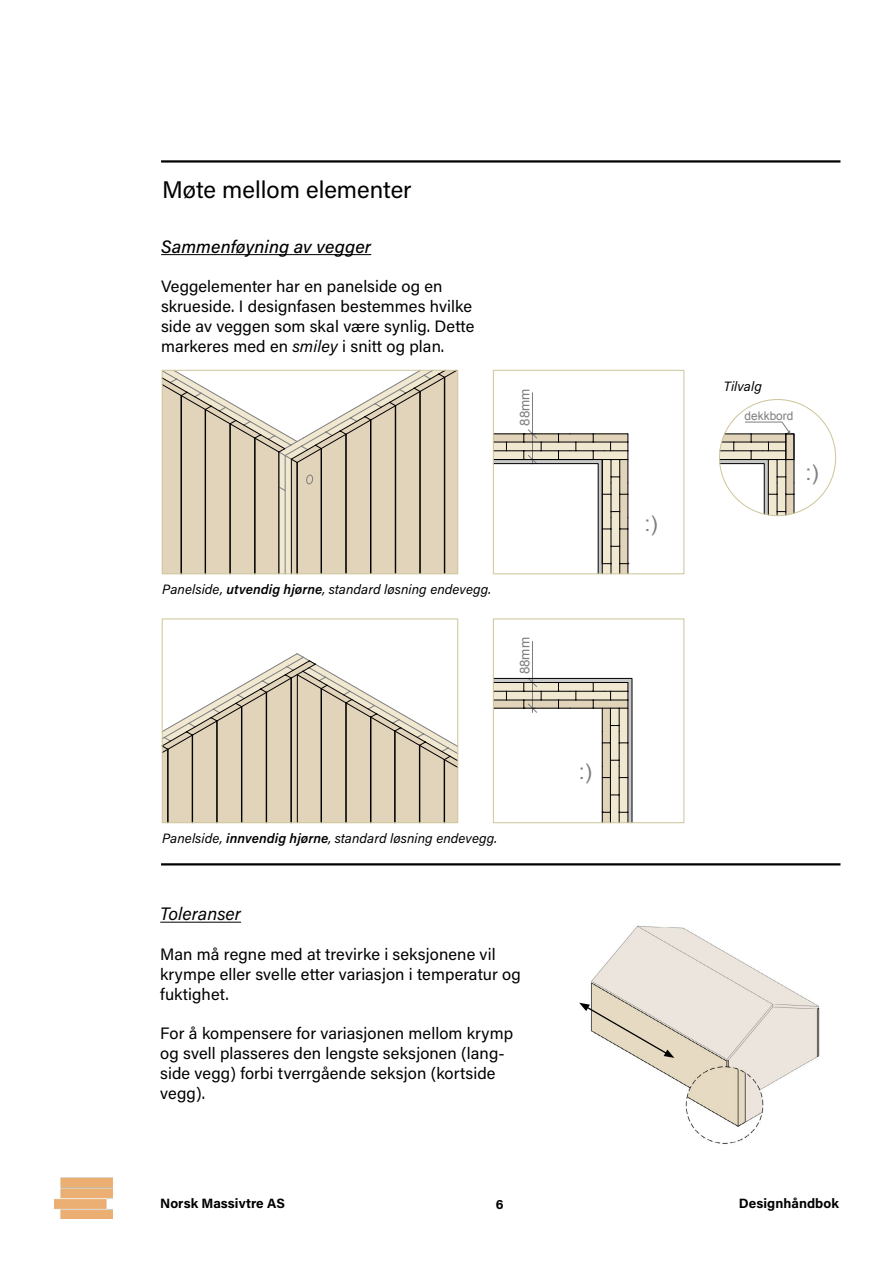
<style>
.page{position:relative;width:893px;height:1263px;background:#fff}
.page>*{position:absolute;margin:0;border:0;box-sizing:border-box;transform-origin:0 0}
.t1{font:24px "Acumin Pro";color:#000}
.t2{font:21.6px "Arial";color:#7e7e7e}
.t3{font:italic 500 18px "Acumin Pro";letter-spacing:.005em;color:#000}
.t4{font:italic 18px "Acumin Pro";letter-spacing:.005em;color:#000}
.t5{font:16.5px/19.8px "Acumin Pro";letter-spacing:.005em;color:#000}
.t6{font:italic 13.5px "Acumin Pro";letter-spacing:.005em;color:#000}
.t7{font:700 13.5px "Acumin Pro";letter-spacing:.005em;color:#000}
.t8{font:13.35px "Arial";color:#7e7e7e}
.t9{font:11.85px "Arial";color:#7e7e7e}
.s1{font-style:italic}
.s2{font-weight:600}
</style>
<div class="page">
<hr style="left:532px;top:641px;width:1px;height:71px;background:#7e7e7e">
<hr style="left:532px;top:393px;width:1px;height:71px;background:#7e7e7e">
<svg style="left:164px;top:653px;width:292px;height:168px"></svg>
<svg style="left:495px;top:429px;width:134px;height:143px"></svg>
<svg style="left:495px;top:678px;width:137px;height:143px"></svg>
<svg style="left:164px;top:372px;width:292px;height:200px;background:#d7cdb9"></svg>
<div style="left:493px;top:370px;width:191px;height:204px;border:1px solid #cdc599"></div>
<div style="left:162px;top:370px;width:296px;height:204px;border:1px solid #cdc599"></div>
<div style="left:162px;top:618px;width:296px;height:205px;border:1px solid #cdc599"></div>
<div style="left:493px;top:618px;width:191px;height:205px;border:1px solid #cdc599"></div>
<svg style="left:719px;top:399px;width:117px;height:117px"></svg>
<img style="left:591px;top:925px;width:229px;height:219px">
<img style="left:54px;top:1178px;width:59px;height:41px">
<hr style="left:161px;top:254px;width:210px;height:1px;background:#000">
<hr style="left:161px;top:160px;width:679px;height:3px;background:#000">
<hr style="left:161px;top:863px;width:679px;height:2px;background:#000">
<hr style="left:160px;top:922px;width:81px;height:1px;background:#000">
<svg style="left:579px;top:1003px;width:95px;height:55px"></svg>
<h1 class="t1" style="left:162px;top:173px;width:251px">Møte mellom elementer</h1>
<p class="t3" style="left:161px;top:234px;width:212px">Sammenføyning av vegger</p>
<p class="t5" style="left:161px;top:276px;width:315px">Veggelementer har en panelside og en skrueside. I designfasen bestemmes hvilke side av veggen som skal være synlig. Dette markeres med en <span class="s1">smiley</span> i snitt og plan.</p>
<p class="t8" style="left:516px;top:426px;width:39px;rotate:-90deg">88mm</p>
<p class="t6" style="left:162px;top:580px;width:330px">Panelside, <span class="s2">utvendig hjørne</span>, standard løsning endevegg.</p>
<p class="t8" style="left:516px;top:674px;width:39px;rotate:-90deg">88mm</p>
<p class="t6" style="left:162px;top:829px;width:337px">Panelside, <span class="s2">innvendig hjørne</span>, standard løsning endevegg.</p>
<p class="t4" style="left:160px;top:901px;width:82px">Toleranser</p>
<p class="t5" style="left:160px;top:944px;width:362px">Man må regne med at trevirke i seksjonene vil krympe eller svelle etter variasjon i temperatur og fuktighet.</p>
<p class="t5" style="left:160px;top:1023px;width:354px">For å kompensere for variasjonen mellom krymp og svell plasseres den lengste seksjonen (lang&shy;side vegg) forbi tverrgående seksjon (kortside vegg).</p>
<h2 class="t2" style="left:579px;top:757px;width:15px">:)</h2>
<h2 class="t2" style="left:644px;top:509px;width:15px">:)</h2>
<p class="t6" style="left:724px;top:376px;width:40px">Tilvalg</p>
<p class="t9" style="left:745px;top:408px;width:50px">dekkbord</p>
<h2 class="t2" style="left:806px;top:459px;width:15px">:)</h2>
<p class="t7" style="left:160px;top:1194px;width:126px">Norsk Massivtre AS</p>
<p class="t7" style="left:496px;top:1195px;width:9px">6</p>
<p class="t7" style="left:739px;top:1194px;width:102px">Designhåndbok</p>
</div>
